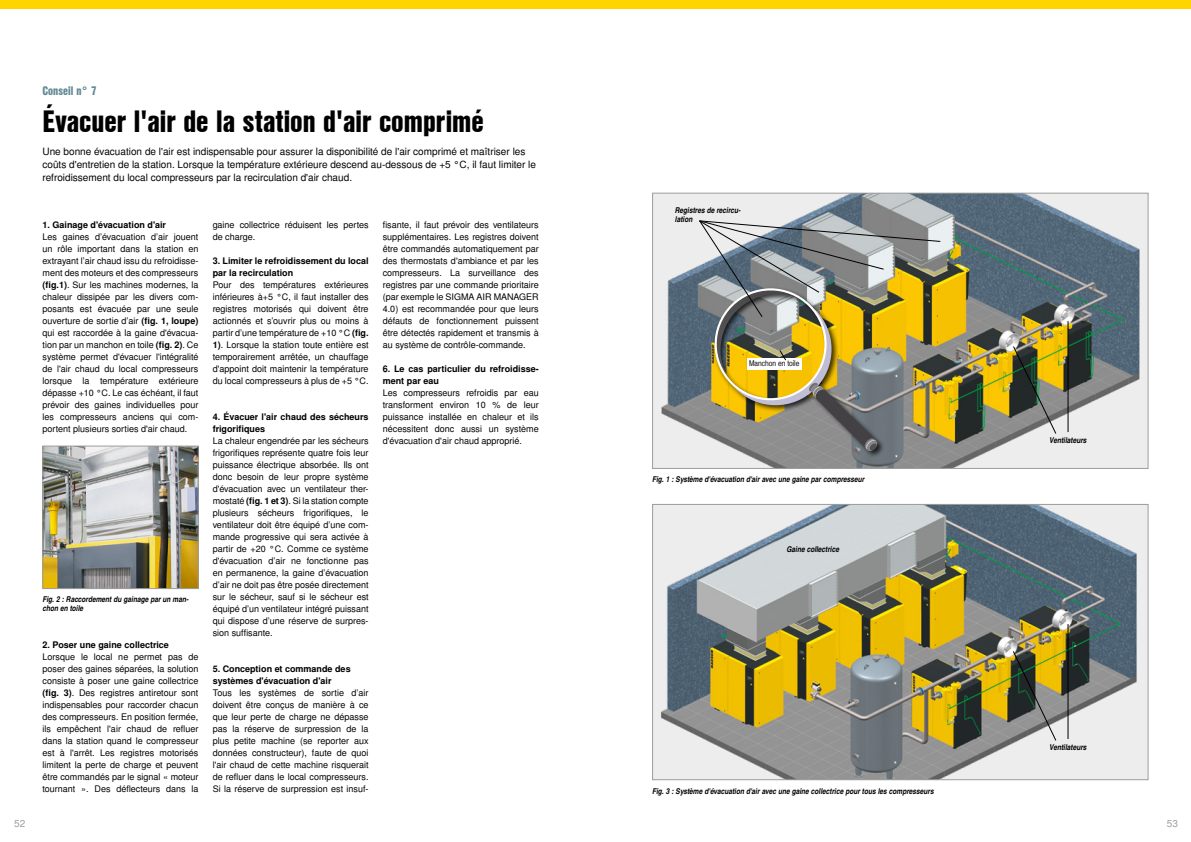
<style>
.page{position:relative;width:1191px;height:842px;background:#fff}
.page>*{position:absolute;margin:0;border:0;box-sizing:border-box;transform-origin:0 0}
.Kapitel_Headline{font:30px "Nimbus San L Bla Con";color:#000}
.Kapitel_Nummerierung{font:12px "Nimbus San L Bla Con";color:#618994}
.Kapitel_Vorspann{font:10px/13px "Nimbus San L";color:#000}
.t1{font:10px "Nimbus San L";color:#9d9d9c}
.Kapitel_Fließtext{font:9px/12px "Nimbus San L";color:#000;text-align:justify}
.Kapitel_Fließtext-2{font:700 9px/12px "Nimbus San L";color:#000}
.Kapitel_Bildbeschrei{font:8px/9px "Nimbus San L Bol Con Ita";color:#000}
.Kapitel_Bildbeschrei-2{font:8px "Nimbus San L Reg Con";color:#000}
.s1{font-weight:700}
</style>
<div class="page">
<img style="left:45px;top:448px;width:151px;height:139px">
<div style="left:43px;top:446px;width:155px;height:143px;border:1px solid #9d9d9c"></div>
<img style="left:654px;top:195px;width:492px;height:272px">
<div style="left:652px;top:193px;width:496px;height:276px;border:1px solid #9d9d9c"></div>
<img style="left:654px;top:506px;width:492px;height:272px">
<div style="left:652px;top:504px;width:496px;height:276px;border:1px solid #9d9d9c"></div>
<div style="left:712px;top:286px;width:172px;height:172px;background:#000;opacity:.75"></div>
<svg style="left:1012px;top:345px;width:45px;height:90px;background:#7a764f"></svg>
<hr style="left:1067px;top:321px;width:1px;height:111px;background:#000">
<svg style="left:1012px;top:650px;width:45px;height:92px;background:#807c57"></svg>
<hr style="left:1067px;top:624px;width:1px;height:115px;background:#000">
<svg style="left:698px;top:219px;width:243px;height:233px;background:#9c9570"></svg>
<div style="left:0;top:0;width:1191px;height:9px;background:#ffd500"></div>
<p class="Kapitel_Nummerierung" style="left:43px;top:82px;width:56px">Conseil n° 7</p>
<p class="Kapitel_Headline" style="left:43px;top:99px;width:443px">Évacuer l'air de la station d'air comprimé</p>
<p class="Kapitel_Vorspann" style="left:43px;top:145px;width:495px">Une bonne évacuation de l'air est indispensable pour assurer la disponibilité de l'air comprimé et maîtriser les coûts d'entretien de la station. Lorsque la température extérieure descend au-dessous de +5 °C, il faut limiter le refroidissement du local compresseurs par la recirculation d'air chaud.</p>
<p class="Kapitel_Fließtext-2" style="left:43px;top:219px;width:125px">1. Gainage d'évacuation d'air</p>
<p class="Kapitel_Fließtext" style="left:43px;top:231px;width:157px">Les gaines d’évacuation d’air jouent un rôle important dans la station en extrayant l’air chaud issu du refroidisse&shy;ment des moteurs et des compresseurs <span class="s1">(fig.1)</span>. Sur les machines modernes, la chaleur dissipée par les divers com&shy;posants est évacuée par une seule ouverture de sortie d’air <span class="s1">(fig. 1, loupe) </span>qui est raccordée à la gaine d'évacua&shy;tion par un manchon en toile <span class="s1">(fig. 2)</span>. Ce système permet d'évacuer l'intégralité de l'air chaud du local compresseurs lorsque la température extérieure dépasse +10 °C. Le cas échéant, il faut prévoir des gaines individuelles pour les compresseurs anciens qui com&shy;portent plusieurs sorties d'air chaud.</p>
<p class="Kapitel_Bildbeschrei" style="left:43px;top:595px;width:148px">Fig. 2 : Raccordement du gainage par un man&shy;chon en toile</p>
<p class="Kapitel_Fließtext-2" style="left:43px;top:639px;width:128px">2. Poser une gaine collectrice</p>
<p class="Kapitel_Fließtext" style="left:43px;top:651px;width:157px">Lorsque le local ne permet pas de poser des gaines séparées, la solution consiste à poser une gaine collectrice <span class="s1">(fig. 3)</span>. Des registres antiretour sont indispensables pour raccorder chacun des compresseurs. En position fermée, ils empêchent l'air chaud de refluer dans la station quand le compresseur est à l'arrêt. Les registres motorisés limitent la perte de charge et peuvent être commandés par le signal « moteur tournant ». Des déflecteurs dans la</p>
<p class="Kapitel_Fließtext" style="left:213px;top:219px;width:157px">gaine collectrice réduisent les pertes de charge.</p>
<p class="Kapitel_Fließtext-2" style="left:213px;top:255px;width:157px">3. Limiter le refroidissement du local par la recirculation</p>
<p class="Kapitel_Fließtext" style="left:213px;top:279px;width:157px">Pour des températures extérieures inférieures à+5 °C, il faut installer des registres motorisés qui doivent être actionnés et s’ouvrir plus ou moins à partir d’une température de +10 °C <span class="s1">(fig.<br>1)</span>. Lorsque la station toute entière est temporairement arrêtée, un chauffage d'appoint doit maintenir la température du local compresseurs à plus de +5 °C.</p>
<p class="Kapitel_Fließtext-2" style="left:213px;top:411px;width:157px">4. Évacuer l'air chaud des sécheurs frigorifiques</p>
<p class="Kapitel_Fließtext" style="left:213px;top:435px;width:157px">La chaleur engendrée par les sécheurs frigorifiques représente quatre fois leur puissance électrique absorbée. Ils ont donc besoin de leur propre système d'évacuation avec un ventilateur ther&shy;mostaté <span class="s1">(fig. 1 et 3)</span>. Si la station compte plusieurs sécheurs frigorifiques, le ventilateur doit être équipé d’une com&shy;mande progressive qui sera activée à partir de +20 °C. Comme ce système d'évacuation d’air ne fonctionne pas en permanence, la gaine d’évacuation d’air ne doit pas être posée directement sur le sécheur, sauf si le sécheur est équipé d’un ventilateur intégré puissant qui dispose d’une réserve de surpres&shy;sion suffisante.</p>
<p class="Kapitel_Fließtext-2" style="left:213px;top:663px;width:139px">5. Conception et commande des</p>
<p class="Kapitel_Fließtext-2" style="left:213px;top:675px;width:120px">systèmes d'évacuation d'air</p>
<p class="Kapitel_Fließtext" style="left:213px;top:687px;width:157px">Tous les systèmes de sortie d’air doivent être conçus de manière à ce que leur perte de charge ne dépasse pas la réserve de surpression de la plus petite machine (se reporter aux données constructeur), faute de quoi l'air chaud de cette machine risquerait de refluer dans le local compresseurs.<br>Si la réserve de surpression est insuf-</p>
<p class="Kapitel_Fließtext" style="left:383px;top:219px;width:157px">fisante, il faut prévoir des ventilateurs supplémentaires. Les registres doivent être commandés automatiquement par des thermostats d'ambiance et par les compresseurs. La surveillance des registres par une commande prioritaire (par exemple le SIGMA AIR MANAGER 4.0) est recommandée pour que leurs défauts de fonctionnement puissent être détectés rapidement et transmis à au système de contrôle-commande.</p>
<p class="Kapitel_Fließtext-2" style="left:383px;top:363px;width:157px">6. Le cas particulier du refroidisse&shy;ment par eau</p>
<p class="Kapitel_Fließtext" style="left:383px;top:387px;width:157px">Les compresseurs refroidis par eau transforment environ 10 % de leur puissance installée en chaleur et ils nécessitent donc aussi un système d'évacuation d'air chaud approprié.</p>
<p class="Kapitel_Bildbeschrei" style="left:675px;top:206px;width:67px">Registres de recircu&shy;lation</p>
<p class="Kapitel_Bildbeschrei-2" style="left:749px;top:359px;width:52px">Manchon en toile</p>
<p class="Kapitel_Bildbeschrei" style="left:652px;top:474px;width:214px">Fig. 1 : Système d'évacuation d'air avec une gaine par compresseur</p>
<p class="Kapitel_Bildbeschrei" style="left:786px;top:545px;width:54px">Gaine collectrice</p>
<p class="Kapitel_Bildbeschrei" style="left:652px;top:786px;width:283px">Fig. 3 : Système d'évacuation d'air avec une gaine collectrice pour tous les compresseurs</p>
<p class="Kapitel_Bildbeschrei" style="left:1049px;top:436px;width:39px">Ventilateurs</p>
<p class="Kapitel_Bildbeschrei" style="left:1049px;top:742px;width:39px">Ventilateurs</p>
<p class="t1" style="left:14px;top:817px;width:13px">52</p>
<p class="t1" style="left:1166px;top:817px;width:13px">53</p>
</div>
